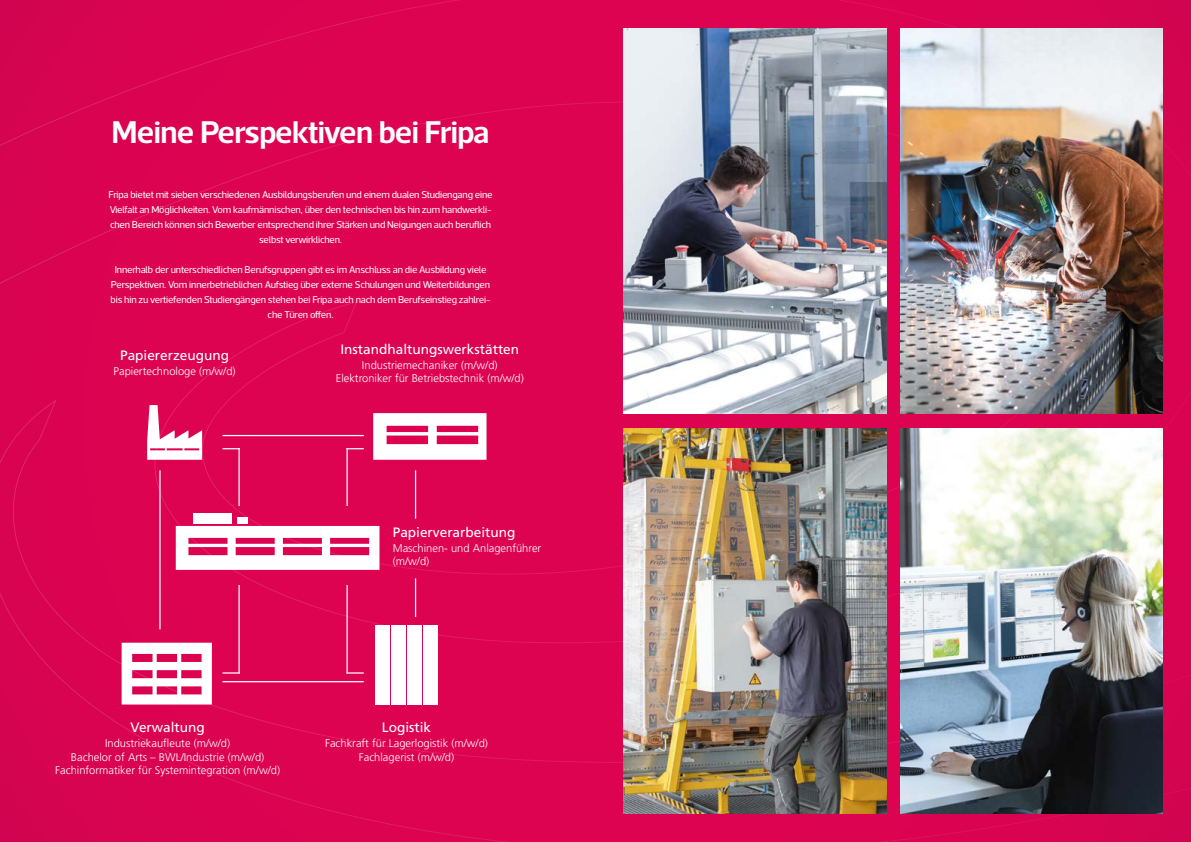
<style>
.page{position:relative;width:1191px;height:842px;background:#dd0351}
.page>*{position:absolute;margin:0;border:0;box-sizing:border-box;transform-origin:0 0}
.t1{font:600 32px "Acto";letter-spacing:-.02em;color:#fff}
.t2{font:13.6px "Frutiger LT Std";color:#fff}
.t3{font:300 11.1px/13.4px "Frutiger LT Std";color:#fff;text-align:center}
.t4{font:10px/15px "Acto";letter-spacing:-.02em;color:#fff;text-align:center}
</style>
<div class="page">
<svg style="left:147px;top:405px;width:55px;height:55px"></svg>
<svg style="left:373px;top:413px;width:113px;height:47px"></svg>
<hr style="left:222px;top:435px;width:142px;height:1px;background:#fff">
<div style="left:194px;top:513px;width:38px;height:11px;background:#fff"></div>
<div style="left:237px;top:517px;width:11px;height:7px;background:#fff"></div>
<svg style="left:176px;top:526px;width:203px;height:44px"></svg>
<hr style="left:238px;top:448px;width:2px;height:58px;background:#fff">
<div style="left:423px;top:625px;width:15px;height:79px;background:#fff"></div>
<div style="left:407px;top:625px;width:15px;height:79px;background:#fff"></div>
<div style="left:375px;top:625px;width:15px;height:79px;background:#fff"></div>
<div style="left:391px;top:625px;width:15px;height:79px;background:#fff"></div>
<svg style="left:122px;top:643px;width:90px;height:61px"></svg>
<hr style="left:159px;top:470px;width:2px;height:159px;background:#fff">
<hr style="left:238px;top:585px;width:2px;height:89px;background:#fff">
<svg style="left:222px;top:448px;width:18px;height:1px"></svg>
<hr style="left:346px;top:448px;width:2px;height:58px;background:#fff">
<svg style="left:346px;top:448px;width:18px;height:1px"></svg>
<svg style="left:222px;top:672px;width:18px;height:2px"></svg>
<hr style="left:222px;top:681px;width:142px;height:1px;background:#fff">
<hr style="left:346px;top:585px;width:2px;height:89px;background:#fff">
<svg style="left:346px;top:672px;width:18px;height:2px"></svg>
<hr style="left:415px;top:470px;width:1px;height:49px;background:#fff">
<hr style="left:415px;top:578px;width:1px;height:39px;background:#fff">
<img style="left:900px;top:28px;width:262px;height:386px">
<img style="left:900px;top:428px;width:262px;height:386px">
<img style="left:624px;top:28px;width:262px;height:386px">
<img style="left:624px;top:428px;width:262px;height:386px">
<h1 class="t1" style="left:112px;top:113px;width:379px">Meine Perspektiven bei Fripa</h1>
<p class="t4" style="left:109px;top:187px;width:385px">Fripa bietet mit sieben verschiedenen Ausbildungsberufen und einem dualen Studiengang eine Vielfalt an Möglichkeiten. Vom kaufmännischen, über den technischen bis hin zum handwerkli&shy;chen Bereich können sich Bewerber entsprechend ihrer Stärken und Neigungen auch beruflich selbst verwirklichen.</p>
<p class="t4" style="left:111px;top:262px;width:381px">Innerhalb der unterschiedlichen Berufsgruppen gibt es im Anschluss an die Ausbildung viele Perspektiven. Vom innerbetrieblichen Aufstieg über externe Schulungen und Weiterbildungen bis hin zu vertiefenden Studiengängen stehen bei Fripa auch nach dem Berufseinstieg zahlrei&shy;che Türen offen.</p>
<h2 class="t2" style="left:120px;top:347px;width:111px">Papiererzeugung</h2>
<p class="t3" style="left:114px;top:365px;width:124px">Papiertechnologe (m/w/d)</p>
<h2 class="t2" style="left:340px;top:341px;width:180px">Instandhaltungswerkstätten</h2>
<p class="t3" style="left:336px;top:359px;width:190px">Industriemechaniker (m/w/d)<br>Elektroniker für Betriebstechnik (m/w/d)</p>
<h2 class="t2" style="left:393px;top:524px;width:124px">Papierverarbeitung</h2>
<p class="t3" style="left:393px;top:541px;width:150px;text-align:left">Maschinen- und Anlagenführer (m/w/d)</p>
<h2 class="t2" style="left:130px;top:720px;width:76px">Verwaltung</h2>
<p class="t3" style="left:55px;top:737px;width:226px">Industriekaufleute (m/w/d)<br>Bachelor of Arts – BWL/Industrie (m/w/d)<br>Fachinformatiker für Systemintegration (m/w/d)</p>
<h2 class="t2" style="left:382px;top:720px;width:51px">Logistik</h2>
<p class="t3" style="left:325px;top:737px;width:164px">Fachkraft für Lagerlogistik (m/w/d)<br>Fachlagerist (m/w/d)</p>
</div>
